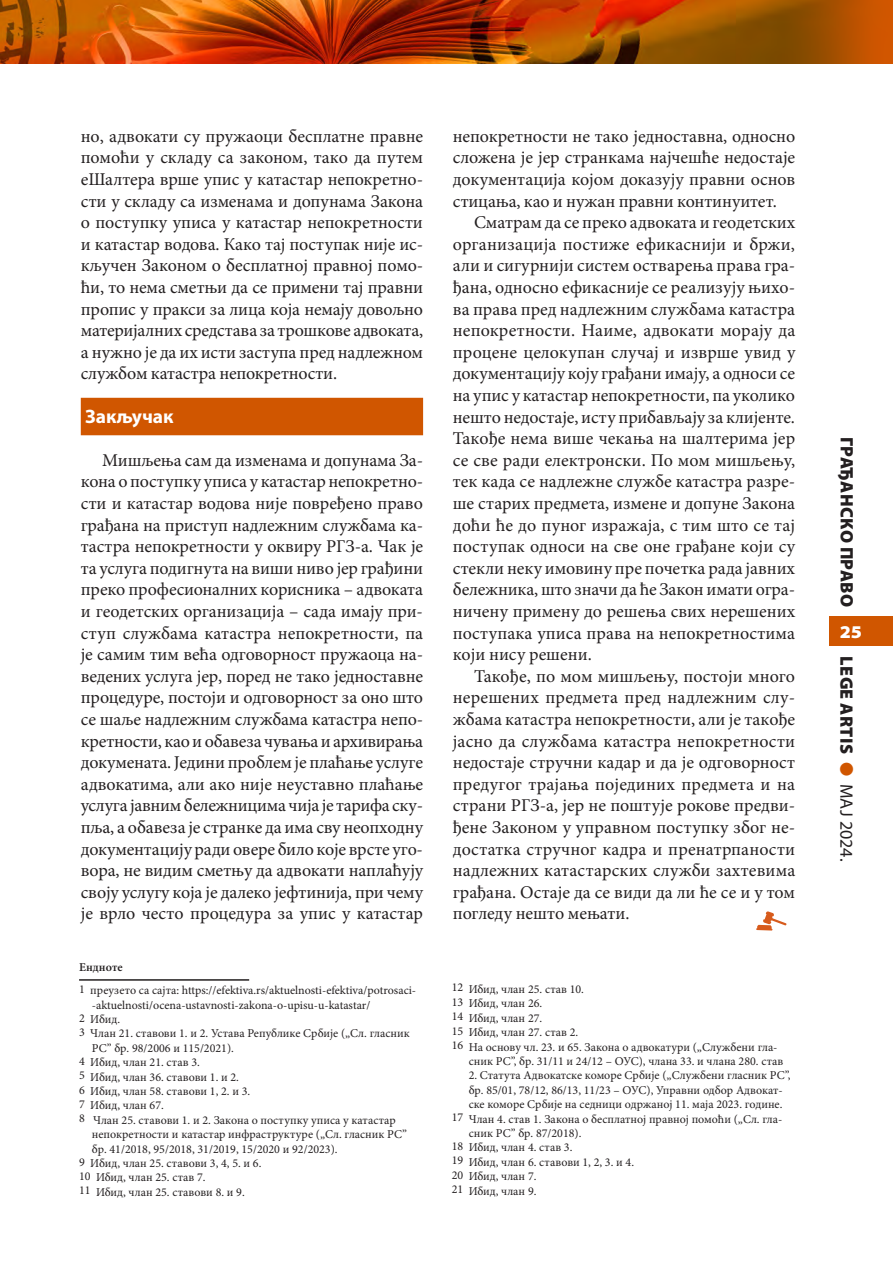
<style>
.page{position:relative;width:893px;height:1263px;background:#fff}
.page>*{position:absolute;margin:0;border:0;box-sizing:border-box;transform-origin:0 0}
.t1{font:700 19.5px "Myriad Pro";color:#fff}
.t2{font:18px/21.6px "Minion Pro";color:#231f20;text-align:justify}
.t3{font:900 18px "Myriad Pro";letter-spacing:.02em;color:#231f20}
.t4{font:900 semi-expanded 18px "Myriad Pro";color:#fff}
.t5{font:12px "Minion Pro";color:#231f20}
.t6{font:600 12px "Minion Pro";color:#231f20}
.s1{color:#d05600}
.s2{font-weight:400}
</style>
<div class="page">
<img style="left:0;top:0;width:893px;height:64px">
<div style="left:829px;top:617px;width:64px;height:29px;background:#d05600"></div>
<div style="left:81px;top:398px;width:342px;height:37px;background:#d05600"></div>
<hr style="left:79px;top:979px;width:170px;height:2px;background:#231f20">
<svg style="left:756px;top:911px;width:31px;height:19px"></svg>
<p class="t2" style="left:81px;top:125px;width:344px">но, адвокати су пружаоци бесплатне правне помоћи у складу са законом, тако да путем еШалтера врше упис у катастар непокретно&shy;сти у складу са изменама и допунама Закона о поступку уписа у катастар непокретности и катастар водова. Како тај поступак није ис&shy;кључен Законом о бесплатној правној помо&shy;ћи, то нема сметњи да се примени тај правни пропис у пракси за лица која немају довољно материјалних средстава за трошкове адвоката, а нужно је да их исти заступа пред надлежном службом катастра непокретности.</p>
<p class="t1" style="left:85px;top:403px;width:90px">Закључак</p>
<p class="t2" style="left:81px;top:449px;width:344px;text-indent:21px">Мишљења сам да изменама и допунама За&shy;кона о поступку уписа у катастар непокретно&shy;сти и катастар водова није повређено право грађана на приступ надлежним службама ка&shy;тастра непокретности у оквиру РГЗ-а. Чак је та услуга подигнута на виши ниво јер грађини преко професионалних корисника – адвоката и геодетских организација – сада имају при&shy;ступ службама катастра непокретности, па је самим тим већа одговорност пружаоца на&shy;ведених услуга јер, поред не тако једноставне процедуре, постоји и одговорност за оно што се шаље надлежним службама катастра непо&shy;кретности, као и обавеза чувања и архивирања докумената. Једини проблем је плаћање услуге адвокатима, али ако није неуставно плаћање услуга јавним бележницима чија је тарифа ску&shy;пља, а обавеза је странке да има сву неопходну документацију ради овере било које врсте уго&shy;вора, не видим сметњу да адвокати наплаћују своју услугу која је далеко јефтинија, при чему је врло често процедура за упис у катастар</p>
<p class="t6" style="left:79px;top:959px;width:45px">Ендноте</p>
<p class="t5" style="left:79px;top:982px;width:339px">1 преузето са сајта: https://efektiva.rs/aktuelnosti-efektiva/potrosaci-</p>
<p class="t5" style="left:92px;top:997px;width:280px">-aktuelnosti/ocena-ustavnosti-zakona-o-upisu-u-katastar/</p>
<p class="t5" style="left:79px;top:1011px;width:43px">2 Ибид.</p>
<p class="t5" style="left:79px;top:1025px;width:332px">3 Члан 21. ставови 1. и 2. Устава Републике Србије („Сл. гласник</p>
<p class="t5" style="left:92px;top:1040px;width:144px">РС” бр. 98/2006 и 115/2021).</p>
<p class="t5" style="left:79px;top:1054px;width:122px">4 Ибид, члан 21. став 3.</p>
<p class="t5" style="left:79px;top:1069px;width:161px">5 Ибид, члан 36. ставови 1. и 2.</p>
<p class="t5" style="left:79px;top:1083px;width:173px">6 Ибид, члан 58. ставови 1, 2. и 3.</p>
<p class="t5" style="left:79px;top:1097px;width:86px">7 Ибид, члан 67.</p>
<p class="t5" style="left:79px;top:1112px;width:318px">8 Члан 25. ставови 1. и 2. Закона о поступку уписа у катастар</p>
<p class="t5" style="left:92px;top:1126px;width:317px">непокретности и катастар инфраструктуре („Сл. гласник РС”</p>
<p class="t5" style="left:92px;top:1141px;width:247px">бр. 41/2018, 95/2018, 31/2019, 15/2020 и 92/2023).</p>
<p class="t5" style="left:79px;top:1155px;width:184px">9 Ибид, члан 25. ставови 3, 4, 5. и 6.</p>
<p class="t5" style="left:79px;top:1169px;width:128px">10 Ибид, члан 25. став 7.</p>
<p class="t5" style="left:79px;top:1184px;width:167px">11 Ибид, члан 25. ставови 8. и 9.</p>
<p class="t2" style="left:453px;top:125px;width:344px">непокретности не тако једноставна, односно сложена је јер странкама најчешће недостаје документација којом доказују правни основ стицања, као и нужан правни континуитет.</p>
<p class="t2" style="left:453px;top:212px;width:344px;text-indent:21px">Сматрам да се преко адвоката и геодетских организација постиже ефикаснији и бржи, али и сигурнији систем остварења права гра&shy;ђана, односно ефикасније се реализују њихо&shy;ва права пред надлежним службама катастра непокретности. Наиме, адвокати морају да процене целокупан случај и изврше увид у документацију коју грађани имају, а односи се на упис у катастар непокретности, па уколико нешто недостаје, исту прибављају за клијенте.<br>Такође нема више чекања на шалтерима јер се све ради електронски. По мом мишљењу, тек када се надлежне службе катастра разре&shy;ше старих предмета, измене и допуне Закона доћи ће до пуног изражаја, с тим што се тај поступак односи на све оне грађане који су стекли неку имовину пре почетка рада јавних бележника, што значи да ће Закон имати огра&shy;ничену примену до решења свих нерешених поступака уписа права на непокретностима који нису решени.</p>
<p class="t2" style="left:453px;top:665px;width:344px;text-indent:21px">Такође, по мом мишљењу, постоји много нерешених предмета пред надлежним слу&shy;жбама катастра непокретности, али је такође јасно да службама катастра непокретности недостаје стручни кадар и да је одговорност предугог трајања појединих предмета и на страни РГЗ-а, јер не поштује рокове предви&shy;ђене Законом у управном поступку због не&shy;достатка стручног кадра и пренатрпаности надлежних катастарских служби захтевима грађана. Остаје да се види да ли ће се и у том погледу нешто мењати.</p>
<p class="t5" style="left:452px;top:981px;width:134px">12 Ибид, члан 25. став 10.</p>
<p class="t5" style="left:452px;top:995px;width:92px">13 Ибид, члан 26.</p>
<p class="t5" style="left:452px;top:1010px;width:92px">14 Ибид, члан 27.</p>
<p class="t5" style="left:452px;top:1024px;width:128px">15 Ибид, члан 27. став 2.</p>
<p class="t5" style="left:452px;top:1039px;width:327px">16 На основу чл. 23. и 65. Закона о адвокатури („Службени гла-</p>
<p class="t5" style="left:469px;top:1053px;width:316px">сник РС”, бр. 31/11 и 24/12 – ОУС), члана 33. и члана 280. став</p>
<p class="t5" style="left:469px;top:1067px;width:323px">2. Статута Адвокатске коморе Србије („Службени гласник РС”,</p>
<p class="t5" style="left:469px;top:1082px;width:316px">бр. 85/01, 78/12, 86/13, 11/23 – ОУС), Управни одбор Адвокат-</p>
<p class="t5" style="left:469px;top:1096px;width:315px">ске коморе Србије на седници одржаној 11. мајa 2023. године.</p>
<p class="t5" style="left:452px;top:1111px;width:332px">17 Члан 4. став 1. Закона о бесплатној правној помоћи („Сл. гла-</p>
<p class="t5" style="left:469px;top:1125px;width:114px">сник РС” бр. 87/2018).</p>
<p class="t5" style="left:452px;top:1139px;width:122px">18 Ибид, члан 4. став 3.</p>
<p class="t5" style="left:452px;top:1154px;width:184px">19 Ибид, члан 6. ставови 1, 2, 3. и 4.</p>
<p class="t5" style="left:452px;top:1168px;width:86px">20 Ибид, члан 7.</p>
<p class="t5" style="left:452px;top:1183px;width:86px">21 Ибид, члан 9.</p>
<p class="t3" style="left:859px;top:437px;width:172px;rotate:90deg">ГРАЂАНСКО ПРАВО</p>
<p class="t4" style="left:840px;top:622px;width:24px">25</p>
<p class="t3" style="left:859px;top:656px;width:206px;rotate:90deg">LEGE ARTIS <span class="s1">●</span> <span class="s2">МАЈ 2024.</span></p>
</div>
